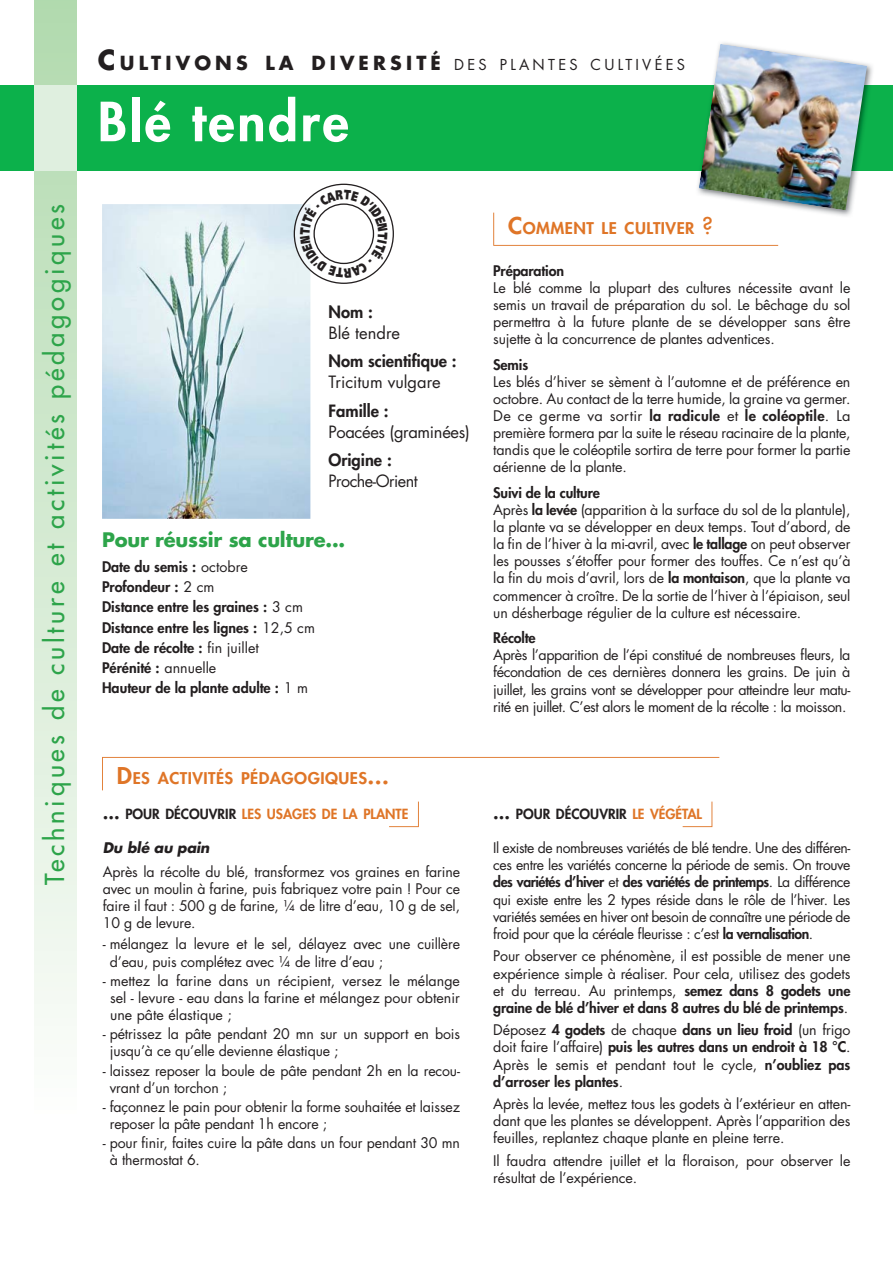
<style>
.page{position:relative;width:893px;height:1263px;background:#fff}
.page>*{position:absolute;margin:0;border:0;box-sizing:border-box;transform-origin:0 0}
.t1{font:800 52.5px "Futura";letter-spacing:.05em;color:#fff}
.t2{font:25.5px "Futura";letter-spacing:.15em;color:#2da44a}
.t3{font:22.5px "Futura";color:#df7527;scale:1.05 1}
.t4{font:700 19.5px "Futura";letter-spacing:-.01em;color:#2da44a}
.t5{font:700 18.9px "Futura";letter-spacing:.22em;color:#231f20}
.t6{font:800 16.5px "Futura";color:#231f20}
.t7{font:16.5px "Futura";letter-spacing:-.02em;color:#231f20}
.t8{font:16.5px "Futura";color:#231f20}
.t9{font:800 15.75px "Futura";letter-spacing:.03em;color:#df7527;scale:1.05 1}
.t10{font:14.25px/17.1px "Futura";letter-spacing:-.01em;color:#231f20;text-align:justify}
.t11{font:800 14.25px/20.2px "Futura";color:#231f20}
.t12{font:italic 700 14.25px "Futura";letter-spacing:-.01em;color:#231f20}
.t13{font:800 13.65px "Futura";color:#df7527}
.t14{font:800 13.65px "Futura";color:#231f20}
.s1{font-size:27px}
.s2{font-weight:400;font-size:14.7px}
.s3{font-size:22.5px}
.s4{font-weight:400}
.s5{font-size:19.5px;color:#231f20}
.s6{color:#231f20}
.s7{font-weight:800}
.s8{font-size:19.5px}
.s9{color:#df7527}
</style>
<div class="page">
<div style="left:34px;top:0;width:43px;height:1123px;background:linear-gradient(to bottom,#b1daae,#fcfdfb)"></div>
<div style="left:0;top:85px;width:893px;height:85px;background:#0cb14b"></div>
<div style="left:34px;top:85px;width:43px;height:85px;background:#dfefdf"></div>
<img style="left:102px;top:204px;width:208px;height:315px">
<img style="left:294px;top:204px;width:6px;height:67px">
<svg style="left:102px;top:757px;width:617px;height:33px"></svg>
<svg style="left:389px;top:801px;width:30px;height:26px"></svg>
<img style="left:696px;top:42px;width:186px;height:174px">
<img style="left:696px;top:85px;width:186px;height:85px">
<svg style="left:493px;top:213px;width:285px;height:33px"></svg>
<img style="left:699px;top:44px;width:168px;height:166px">
<svg style="left:683px;top:801px;width:29px;height:26px"></svg>
<svg style="left:300px;top:184px;width:93px;height:100px"></svg>
<h2 class="t2" style="left:42px;top:885px;width:683px;rotate:-90deg">Techniques de culture et activités pédagogiques</h2>
<h3 class="t5" style="left:98px;top:54px;width:589px"><span class="s1">C</span>ULTIVONS LA DIVERSITÉ <span class="s2">DES PLANTES CULTIVÉES</span></h3>
<h1 class="t1" style="left:98px;top:97px;width:252px">Blé tendre</h1>
<p class="t9" style="left:508px;top:220px;width:179px"><span class="s3">C</span>OMMENT LE CULTIVER</p>
<h3 class="t3" style="left:702px;top:214px;width:12px">?</h3>
<p class="t6" style="left:328px;top:304px;width:46px">Nom :</p>
<p class="t8" style="left:328px;top:325px;width:73px">Blé tendre</p>
<p class="t6" style="left:328px;top:353px;width:130px">Nom scientifique :</p>
<p class="t8" style="left:328px;top:374px;width:114px">Tricitum vulgare</p>
<p class="t6" style="left:328px;top:403px;width:62px">Famille :</p>
<p class="t7" style="left:328px;top:424px;width:143px">Poacées (graminées)</p>
<p class="t6" style="left:328px;top:452px;width:65px">Origine :</p>
<p class="t7" style="left:328px;top:473px;width:91px">Proche-Orient</p>
<h3 class="t4" style="left:102px;top:531px;width:245px">Pour réussir sa culture...</h3>
<p class="t11" style="left:102px;top:557px;width:214px">Date du semis : <span class="s4">octobre<br></span>Profondeur : <span class="s4">2 cm<br></span>Distance entre les graines : <span class="s4">3 cm<br></span>Distance entre les lignes : <span class="s4">12,5 cm<br></span>Date de récolte : <span class="s4">fin juillet<br></span>Pérénité : <span class="s4">annuelle<br></span>Hauteur de la plante adulte : <span class="s4">1 m</span></p>
<p class="t9" style="left:117px;top:770px;width:261px"><span class="s3">D</span>ES ACTIVITÉS PÉDAGOGIQUES<span class="s3">...</span></p>
<p class="t13" style="left:103px;top:807px;width:307px"><span class="s5">...</span> <span class="s6">POUR DÉCOUVRIR</span> LES USAGES DE LA PLANTE</p>
<p class="t12" style="left:103px;top:841px;width:108px">Du blé au pain</p>
<p class="t10" style="left:103px;top:864px;width:359px">Après la récolte du blé, transformez vos graines en farine avec un moulin à farine, puis fabriquez votre pain ! Pour ce faire il faut : 500 g de farine, ¼ de litre d’eau, 10 g de sel, 10 g de levure.</p>
<p class="t10" style="left:110px;top:937px;width:352px;text-indent:-7px">- mélangez la levure et le sel, délayez avec une cuillère d’eau, puis complétez avec ¼ de litre d’eau ;</p>
<p class="t10" style="left:110px;top:973px;width:351px;text-indent:-7px">- mettez la farine dans un récipient, versez le mélange sel - levure - eau dans la farine et mélangez pour obtenir une pâte élastique ;</p>
<p class="t10" style="left:110px;top:1026px;width:352px;text-indent:-7px">- pétrissez la pâte pendant 20 mn sur un support en bois jusqu’à ce qu’elle devienne élastique ;</p>
<p class="t10" style="left:110px;top:1063px;width:352px;text-indent:-7px">- laissez reposer la boule de pâte pendant 2h en la recou&shy;vrant d’un torchon ;</p>
<p class="t10" style="left:110px;top:1099px;width:352px;text-indent:-7px">- façonnez le pain pour obtenir la forme souhaitée et laissez reposer la pâte pendant 1h encore ;</p>
<p class="t10" style="left:110px;top:1135px;width:352px;text-indent:-7px">- pour finir, faites cuire la pâte dans un four pendant 30 mn à thermostat 6.</p>
<p class="t11" style="left:493px;top:261px;width:72px">Préparation</p>
<p class="t10" style="left:493px;top:280px;width:359px">Le blé comme la plupart des cultures nécessite avant le semis un travail de préparation du sol. Le bêchage du sol permettra à la future plante de se développer sans être sujette à la concurrence de plantes adventices.</p>
<p class="t11" style="left:493px;top:355px;width:36px">Semis</p>
<p class="t10" style="left:493px;top:374px;width:359px">Les blés d’hiver se sèment à l’automne et de préférence en octobre. Au contact de la terre humide, la graine va germer.<br>De ce germe va sortir <span class="s7">la radicule</span> et <span class="s7">le coléoptile</span>. La première formera par la suite le réseau racinaire de la plante, tandis que le coléoptile sortira de terre pour former la partie aérienne de la plante.</p>
<p class="t10" style="left:493px;top:485px;width:359px;text-align:left"><span class="s7">Suivi de la culture<br></span>Après <span class="s7">la levée</span> (apparition à la surface du sol de la plantule), la plante va se développer en deux temps. Tout d’abord, de la fin de l’hiver à la mi-avril, avec <span class="s7">le tallage</span> on peut observer les pousses s’étoffer pour former des touffes. Ce n’est qu’à la fin du mois d’avril, lors de <span class="s7">la montaison</span>, que la plante va commencer à croître. De la sortie de l’hiver à l’épiaison, seul un désherbage régulier de la culture est nécessaire.</p>
<p class="t11" style="left:493px;top:629px;width:44px">Récolte</p>
<p class="t10" style="left:493px;top:648px;width:359px">Après l’apparition de l’épi constitué de nombreuses fleurs, la fécondation de ces dernières donnera les grains. De juin à juillet, les grains vont se développer pour atteindre leur matu&shy;rité en juillet. C’est alors le moment de la récolte : la moisson.</p>
<p class="t14" style="left:493px;top:807px;width:210px"><span class="s8">...</span> POUR DÉCOUVRIR <span class="s9">LE VÉGÉTAL</span></p>
<p class="t10" style="left:493px;top:841px;width:359px">Il existe de nombreuses variétés de blé tendre. Une des différen&shy;ces entre les variétés concerne la période de semis. On trouve <span class="s7">des variétés d’hiver</span> et <span class="s7">des variétés de printemps</span>. La différence qui existe entre les 2 types réside dans le rôle de l’hiver. Les variétés semées en hiver ont besoin de connaître une période de froid pour que la céréale fleurisse : c’est <span class="s7">la vernalisation</span>.</p>
<p class="t10" style="left:493px;top:949px;width:359px">Pour observer ce phénomène, il est possible de mener une expérience simple à réaliser. Pour cela, utilisez des godets et du terreau. Au printemps, <span class="s7">semez dans 8 godets une graine de blé d’hiver et dans 8 autres du blé de printemps</span>.</p>
<p class="t11" style="left:493px;top:1022px;width:359px;line-height:17.1px;text-align:justify"><span class="s4">Déposez</span> 4 godets <span class="s4">de chaque</span> dans un lieu froid <span class="s4">(un frigo doit faire l’affaire)</span> puis les autres dans un endroit à 18 °C<span class="s4">.<br>Après le semis et pendant tout le cycle,</span> n’oubliez pas d’arroser les plantes<span class="s4">.</span></p>
<p class="t10" style="left:493px;top:1097px;width:359px">Après la levée, mettez tous les godets à l’extérieur en atten&shy;dant que les plantes se développent. Après l’apparition des feuilles, replantez chaque plante en pleine terre.</p>
<p class="t10" style="left:493px;top:1153px;width:359px">Il faudra attendre juillet et la floraison, pour observer le résultat de l’expérience.</p>
</div>
